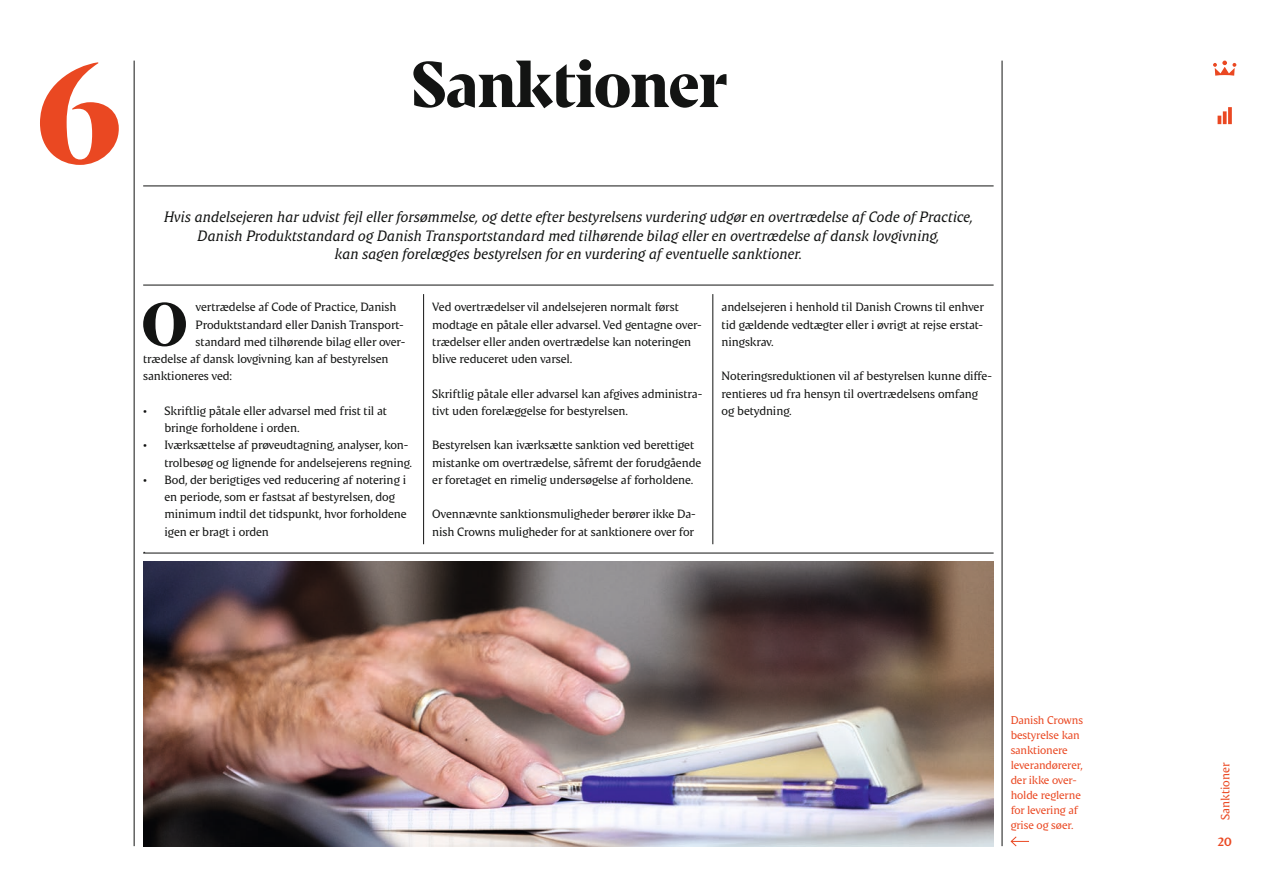
<style>
.page{position:relative;width:1263px;height:893px;background:#fff}
.page>*{position:absolute;margin:0;border:0;box-sizing:border-box;transform-origin:0 0}
.t1{font:700 142.5px "Danish Crown Display";color:#ea4822}
.t2{font:700 64.5px "Danish Crown Display";letter-spacing:-.01em;color:#131413}
.Brød{font:700 61.35px "Danish Crown Display";color:#131413}
.Intro{font:italic 15px "Danish Crown Text";letter-spacing:.01em;color:#131413}
.Brød-2{font:12px/17.2px "Danish Crown Text";letter-spacing:-.015em;color:#131413}
.t3{font:12px "Danish Crown Text";letter-spacing:-.005em;color:#ea4822}
.t4{font:700 12px "Danish Crown Text";color:#ea4822}
.Billedtekst{font:11.25px/15px "Danish Crown Text";letter-spacing:-.015em;color:#ea4822}
</style>
<div class="page">
<hr style="left:134px;top:61px;width:1px;height:785px;background:#131413">
<hr style="left:423px;top:294px;width:1px;height:250px;background:#131413">
<hr style="left:712px;top:294px;width:1px;height:250px;background:#131413">
<hr style="left:1002px;top:61px;width:1px;height:785px;background:#131413">
<img style="left:143px;top:561px;width:851px;height:285px">
<hr style="left:143px;top:285px;width:851px;height:1px;background:#131413">
<hr style="left:143px;top:553px;width:851px;height:1px;background:#131413">
<hr style="left:143px;top:186px;width:851px;height:1px;background:#131413">
<svg style="left:1010px;top:836px;width:19px;height:11px"></svg>
<svg style="left:1217px;top:111px;width:9px;height:13px"></svg>
<svg style="left:1228px;top:107px;width:4px;height:17px"></svg>
<svg style="left:1213px;top:61px;width:23px;height:15px"></svg>
<p class="t1" style="left:36px;top:23px;width:88px">6</p>
<p class="t2" style="left:411px;top:43px;width:319px">Sanktioner</p>
<p class="Intro" style="left:164px;top:207px;width:810px">Hvis andelsejeren har udvist fejl eller forsømmelse, og dette efter bestyrelsens vurdering udgør en overtrædelse af Code of Practice,</p>
<p class="Intro" style="left:198px;top:226px;width:743px">Danish Produktstandard og Danish Transportstandard med tilhørende bilag eller en overtrædelse af dansk lovgivning,</p>
<p class="Intro" style="left:335px;top:245px;width:469px">kan sagen forelægges bestyrelsen for en vurdering af eventuelle sanktioner.</p>
<p class="Brød" style="left:141px;top:285px;width:48px">O</p>
<p class="Brød-2" style="left:196px;top:298px;width:202px">vertrædelse af Code of Practice, Danish</p>
<p class="Brød-2" style="left:196px;top:316px;width:210px">Produktstandard eller Danish Transport-</p>
<p class="Brød-2" style="left:196px;top:333px;width:211px">standard med tilhørende bilag eller over-</p>
<p class="Brød-2" style="left:143px;top:350px;width:247px">trædelse af dansk lovgivning, kan af bestyrelsen</p>
<p class="Brød-2" style="left:143px;top:367px;width:91px">sanktioneres ved:</p>
<p class="Brød-2" style="left:164px;top:402px;width:224px;text-indent:-21px">• Skriftlig påtale eller advarsel med frist til at bringe forholdene i orden.</p>
<p class="Brød-2" style="left:143px;top:436px;width:270px;text-align:right">• Iværksættelse af prøveudtagning, analyser, kon&shy;trolbesøg og lignende for andelsejerens regning.</p>
<p class="Brød-2" style="left:164px;top:471px;width:244px;text-indent:-21px">• Bod, der berigtiges ved reducering af notering i en periode, som er fastsat af bestyrelsen, dog minimum indtil det tidspunkt, hvor forholdene igen er bragt i orden</p>
<p class="Brød-2" style="left:143px;top:540px;width:4px">.</p>
<p class="Brød-2" style="left:432px;top:298px;width:271px">Ved overtrædelser vil andelsejeren normalt først modtage en påtale eller advarsel. Ved gentagne over&shy;trædelser eller anden overtrædelse kan noteringen blive reduceret uden varsel.</p>
<p class="Brød-2" style="left:432px;top:385px;width:271px">Skriftlig påtale eller advarsel kan afgives administra&shy;tivt uden forelæggelse for bestyrelsen.</p>
<p class="Brød-2" style="left:432px;top:436px;width:270px">Bestyrelsen kan iværksætte sanktion ved berettiget mistanke om overtrædelse, såfremt der forudgående er foretaget en rimelig undersøgelse af forholdene.</p>
<p class="Brød-2" style="left:432px;top:505px;width:265px">Ovennævnte sanktionsmuligheder berører ikke Da&shy;nish Crowns muligheder for at sanktionere over for</p>
<p class="Brød-2" style="left:722px;top:298px;width:264px;text-align:justify">andelsejeren i henhold til Danish Crowns til enhver tid gældende vedtægter eller i øvrigt at rejse erstat&shy;ningskrav.</p>
<p class="Brød-2" style="left:722px;top:367px;width:272px">Noteringsreduktionen vil af bestyrelsen kunne diffe&shy;rentieres ud fra hensyn til overtrædelsens omfang og betydning.</p>
<p class="Billedtekst" style="left:1011px;top:712px;width:74px">Danish Crowns bestyrelse kan sanktionere leverandørerer, der ikke over&shy;holde reglerne for levering af grise og søer.</p>
<p class="t3" style="left:1218px;top:820px;width:59px;rotate:-90deg">Sanktioner</p>
<p class="t4" style="left:1218px;top:834px;width:15px">20</p>
</div>
